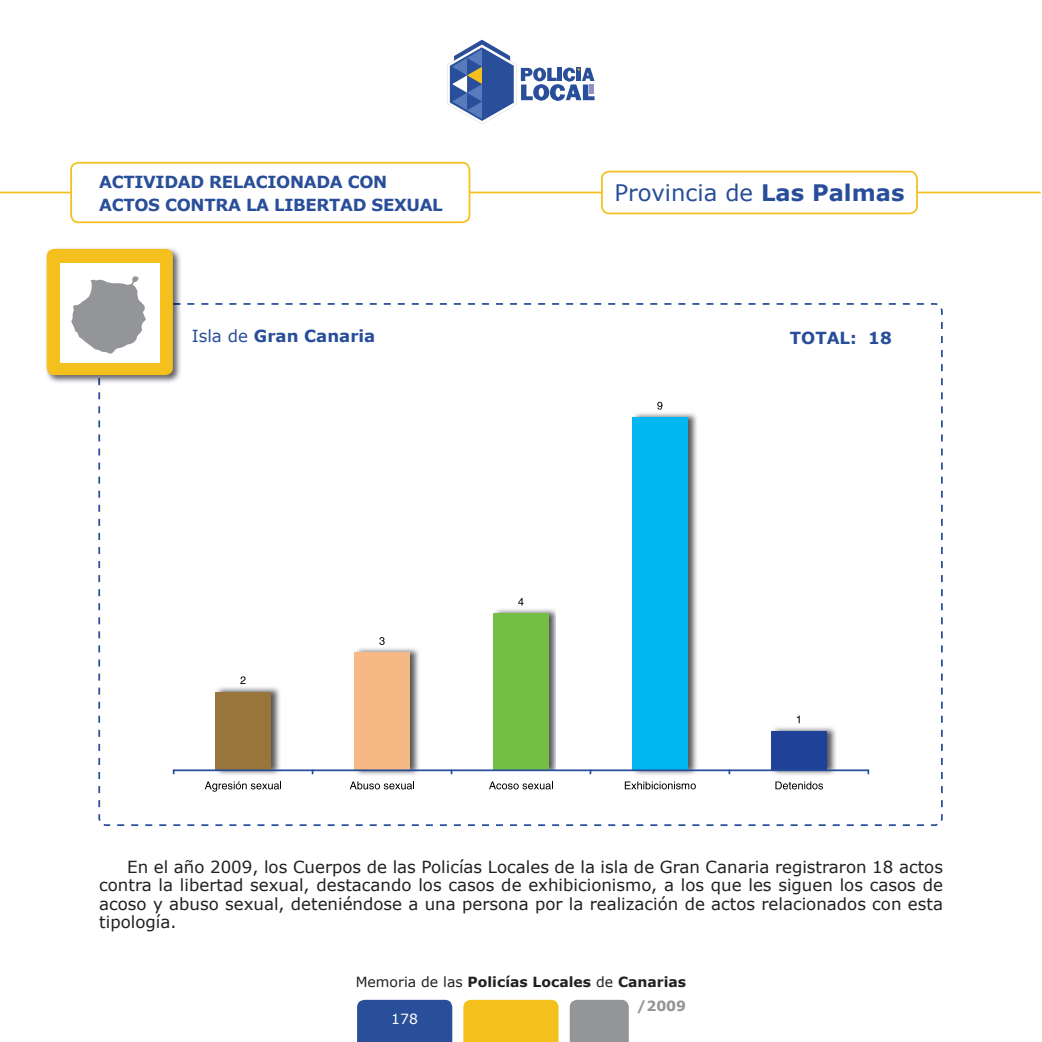
<style>
.page{position:relative;width:1042px;height:1042px;background:#fff}
.page>*{position:absolute;margin:0;border:0;box-sizing:border-box;transform-origin:0 0}
.t1{font:22.75px "Verdana";color:#284e9a}
.t2{font:16.62px/18.4px "Verdana";color:#231f20;text-align:justify}
.t3{font:700 16.62px/22.8px "Verdana";letter-spacing:-.02em;color:#294e9a}
.t4{font:700 16.62px "Verdana";color:#284e9a}
.t5{font:700 14px/24px "Verdana";color:#231f20;text-align:right}
.t6{font:14px "Verdana";color:#fff}
.s1{font-weight:700}
.s2{font-weight:400}
.s3{color:#939598}
</style>
<div class="page">
<div style="left:357px;top:1000px;width:95px;height:42px;background:#294e9a"></div>
<div style="left:463px;top:1000px;width:95px;height:42px;background:#f3c01d"></div>
<div style="left:570px;top:1000px;width:59px;height:42px;background:#939598"></div>
<svg style="left:447px;top:40px;width:147px;height:84px"></svg>
<div style="left:70px;top:162px;width:400px;height:61px;border:2px solid #f3c01d;border-radius:7px"></div>
<div style="left:601px;top:171px;width:317px;height:43px;border:2px solid #f3c01d;border-radius:7px"></div>
<hr style="left:0;top:192px;width:71px;height:1px;background:#f3c01d">
<hr style="left:470px;top:192px;width:132px;height:1px;background:#f3c01d">
<hr style="left:916px;top:192px;width:124px;height:1px;background:#f3c01d">
<svg style="left:98px;top:303px;width:845px;height:523px"></svg>
<img style="left:46px;top:248px;width:136px;height:136px">
<img style="left:98px;top:375px;width:2px;height:9px">
<img style="left:173px;top:303px;width:7px;height:2px">
<div style="left:47px;top:249px;width:126px;height:126px;background:#f3c01d;border-radius:7px"></div>
<div style="left:60px;top:263px;width:100px;height:99px;background:#fff"></div>
<svg style="left:71px;top:276px;width:75px;height:78px"></svg>
<img style="left:215px;top:686px;width:66px;height:90px">
<div style="left:215px;top:692px;width:56px;height:78px;background:#99753b"></div>
<img style="left:354px;top:647px;width:66px;height:128px">
<div style="left:354px;top:652px;width:56px;height:118px;background:#f6b884"></div>
<img style="left:493px;top:608px;width:62px;height:161px">
<div style="left:493px;top:613px;width:55px;height:157px;background:#72bf43"></div>
<img style="left:631px;top:412px;width:67px;height:364px">
<div style="left:632px;top:417px;width:55px;height:353px;background:#00b7f0"></div>
<img style="left:770px;top:725px;width:67px;height:51px">
<div style="left:771px;top:731px;width:55px;height:39px;background:#204198"></div>
<hr style="left:174px;top:769px;width:694px;height:2px;background:#284e9a">
<svg style="left:240px;top:676px;width:5px;height:8px"></svg>
<svg style="left:379px;top:637px;width:6px;height:8px"></svg>
<svg style="left:518px;top:598px;width:5px;height:7px"></svg>
<svg style="left:657px;top:402px;width:5px;height:8px"></svg>
<svg style="left:797px;top:715px;width:2px;height:8px"></svg>
<svg style="left:205px;top:781px;width:76px;height:10px"></svg>
<svg style="left:350px;top:781px;width:64px;height:8px"></svg>
<svg style="left:489px;top:781px;width:64px;height:8px"></svg>
<svg style="left:625px;top:781px;width:71px;height:8px"></svg>
<svg style="left:775px;top:781px;width:48px;height:8px"></svg>
<p class="t3" style="left:99px;top:170px;width:345px">ACTIVIDAD RELACIONADA CON<br>ACTOS CONTRA LA LIBERTAD SEXUAL</p>
<h1 class="t1" style="left:614px;top:178px;width:292px">Provincia de <span class="s1">Las Palmas</span></h1>
<p class="t4" style="left:192px;top:325px;width:185px"><span class="s2">Isla de</span> Gran Canaria</p>
<p class="t4" style="left:790px;top:327px;width:103px">TOTAL: 18</p>
<p class="t2" style="left:99px;top:857px;width:845px;text-indent:28px">En el año 2009, los Cuerpos de las Policías Locales de la isla de Gran Canaria registraron 18 actos contra la libertad sexual, destacando los casos de exhibicionismo, a los que les siguen los casos de acoso y abuso sexual, deteniéndose a una persona por la realización de actos relacionados con esta tipología.</p>
<p class="t5" style="left:356px;top:969px;width:332px"><span class="s2">Memoria de las</span> Policías Locales <span class="s2">de</span> Canarias <span class="s3">/2009</span></p>
<p class="t6" style="left:391px;top:1010px;width:28px">178</p>
</div>
